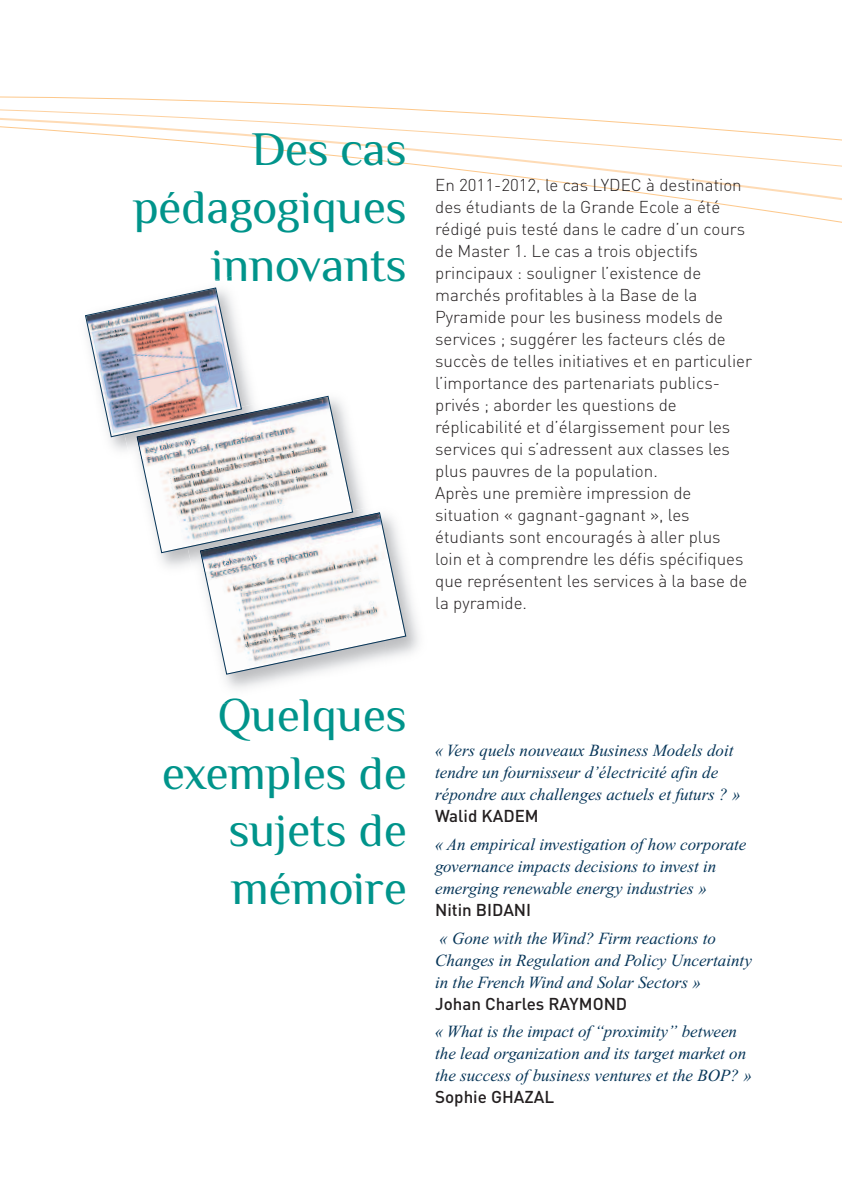
<style>
.page{position:relative;width:842px;height:1191px;background:#fff}
.page>*{position:absolute;margin:0;border:0;box-sizing:border-box;transform-origin:0 0}
.t1{font:48px/57.6px "Philosopher";color:#00948b;text-align:right}
.t2{font:300 17px/22px "DIN";color:#231f20}
.t3{font:italic 17px/22px "Times New Roman";color:#063558}
.t4{font:500 17px "DIN";color:#231f20}
</style>
<div class="page">
<svg style="left:0;top:96px;width:842px;height:127px"></svg>
<img style="left:223px;top:698px;width:19px;height:6px">
<img style="left:215px;top:276px;width:17px;height:5px">
<svg style="left:85px;top:287px;width:322px;height:388px"></svg>
<h1 class="t1" style="left:133px;top:125px;width:275px">Des cas pédagogiques innovants</h1>
<p class="t2" style="left:435px;top:174px;width:318px">En 2011-2012, le cas LYDEC à destination des étudiants de la Grande Ecole a été rédigé puis testé dans le cadre d’un cours de Master 1. Le cas a trois objectifs principaux : souligner l’existence de marchés profitables à la Base de la Pyramide pour les business models de services ; suggérer les facteurs clés de succès de telles initiatives et en particulier l’importance des partenariats publics&shy;privés ; aborder les questions de réplicabilité et d’élargissement pour les services qui s’adressent aux classes les plus pauvres de la population.<br>Après une première impression de situation « gagnant-gagnant », les étudiants sont encouragés à aller plus loin et à comprendre les défis spécifiques que représentent les services à la base de la pyramide.</p>
<h1 class="t1" style="left:162px;top:691px;width:246px">Quelques exemples de sujets de mémoire</h1>
<p class="t3" style="left:435px;top:741px;width:307px">« Vers quels nouveaux Business Models doit tendre un fournisseur d’électricité afin de répondre aux challenges actuels et futurs ? »</p>
<p class="t4" style="left:435px;top:806px;width:105px">Walid KADEM</p>
<p class="t3" style="left:435px;top:835px;width:313px">« An empirical investigation of how corporate governance impacts decisions to invest in emerging renewable energy industries »</p>
<p class="t4" style="left:435px;top:900px;width:98px">Nitin BIDANI</p>
<p class="t3" style="left:435px;top:928px;width:318px">« Gone with the Wind? Firm reactions to<br>Changes in Regulation and Policy Uncertainty in the French Wind and Solar Sectors »</p>
<p class="t4" style="left:435px;top:993px;width:194px">Johan Charles RAYMOND</p>
<p class="t3" style="left:435px;top:1022px;width:318px">« What is the impact of “proximity” between the lead organization and its target market on the success of business ventures et the BOP? »</p>
<p class="t4" style="left:435px;top:1087px;width:121px">Sophie GHAZAL</p>
</div>
